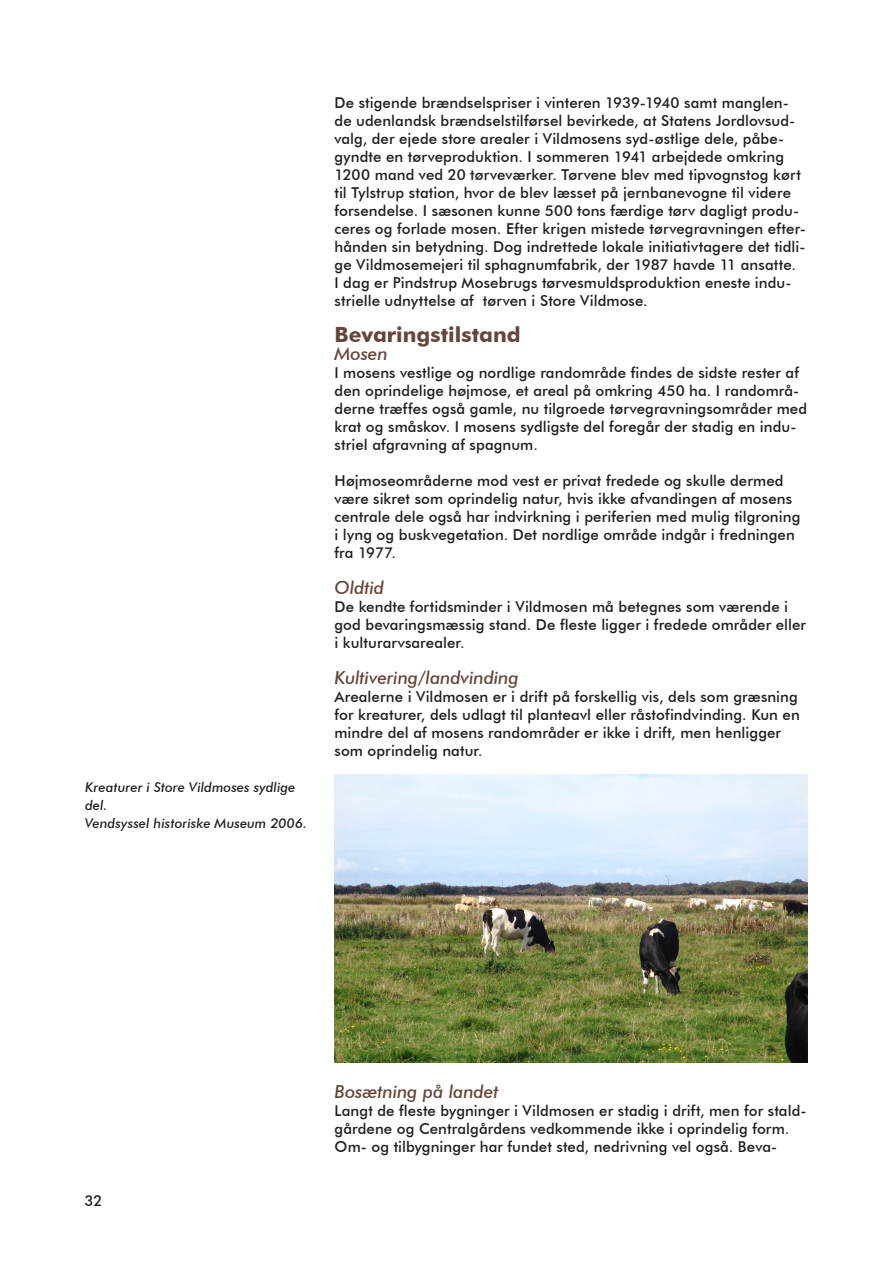
<style>
.page{position:relative;width:893px;height:1263px;background:#fff}
.page>*{position:absolute;margin:0;border:0;box-sizing:border-box;transform-origin:0 0}
.t1{font:700 21px "Futura BT";color:#65463c}
.t2{font:italic 500 18px "Futura BT";letter-spacing:-.01em;color:#65463c}
.t3{font:500 15px/18px "Futura BT";letter-spacing:.005em;color:#231f20}
.t4{font:italic 500 13.5px/18px "Futura BT";letter-spacing:.005em;color:#231f20}
</style>
<div class="page">
<img style="left:334px;top:774px;width:474px;height:288px">
<p class="t4" style="left:85px;top:778px;width:224px">Kreaturer i Store Vildmoses sydlige del.<br>Vendsyssel historiske Museum 2006.</p>
<p class="t3" style="left:334px;top:94px;width:473px">De stigende brændselspriser i vinteren 1939-1940 samt manglen&shy;de udenlandsk brændselstilførsel bevirkede, at Statens Jordlovsud&shy;valg, der ejede store arealer i Vildmosens syd-østlige dele, påbe&shy;gyndte en tørveproduktion. I sommeren 1941 arbejdede omkring 1200 mand ved 20 tørveværker. Tørvene blev med tipvognstog kørt til Tylstrup station, hvor de blev læsset på jernbanevogne til videre forsendelse. I sæsonen kunne 500 tons færdige tørv dagligt produ&shy;ceres og forlade mosen. Efter krigen mistede tørvegravningen efter&shy;hånden sin betydning. Dog indrettede lokale initiativtagere det tidli&shy;ge Vildmosemejeri til sphagnumfabrik, der 1987 havde 11 ansatte.<br>I dag er Pindstrup Mosebrugs tørvesmuldsproduktion eneste indu&shy;strielle udnyttelse af tørven i Store Vildmose.</p>
<h1 class="t1" style="left:334px;top:322px;width:188px">Bevaringstilstand</h1>
<p class="t2" style="left:334px;top:343px;width:55px">Mosen</p>
<p class="t3" style="left:334px;top:364px;width:474px">I mosens vestlige og nordlige randområde findes de sidste rester af den oprindelige højmose, et areal på omkring 450 ha. I randområ&shy;derne træffes også gamle, nu tilgroede tørvegravningsområder med krat og småskov. I mosens sydligste del foregår der stadig en indu&shy;striel afgravning af spagnum.</p>
<p class="t3" style="left:334px;top:472px;width:467px">Højmoseområderne mod vest er privat fredede og skulle dermed være sikret som oprindelig natur, hvis ikke afvandingen af mosens centrale dele også har indvirkning i periferien med mulig tilgroning i lyng og buskvegetation. Det nordlige område indgår i fredningen fra 1977.</p>
<p class="t2" style="left:334px;top:577px;width:51px">Oldtid</p>
<p class="t3" style="left:334px;top:598px;width:473px">De kendte fortidsminder i Vildmosen må betegnes som værende i god bevaringsmæssig stand. De fleste ligger i fredede områder eller i kulturarvsarealer.</p>
<p class="t2" style="left:334px;top:667px;width:186px">Kultivering/landvinding</p>
<p class="t3" style="left:334px;top:688px;width:467px">Arealerne i Vildmosen er i drift på forskellig vis, dels som græsning for kreaturer, dels udlagt til planteavl eller råstofindvinding. Kun en mindre del af mosens randområder er ikke i drift, men henligger som oprindelig natur.</p>
<p class="t3" style="left:84px;top:1192px;width:20px">32</p>
<p class="t2" style="left:334px;top:1081px;width:166px">Bosætning på landet</p>
<p class="t3" style="left:334px;top:1102px;width:474px">Langt de fleste bygninger i Vildmosen er stadig i drift, men for stald&shy;gårdene og Centralgårdens vedkommende ikke i oprindelig form.<br>Om- og tilbygninger har fundet sted, nedrivning vel også. Beva-</p>
</div>
